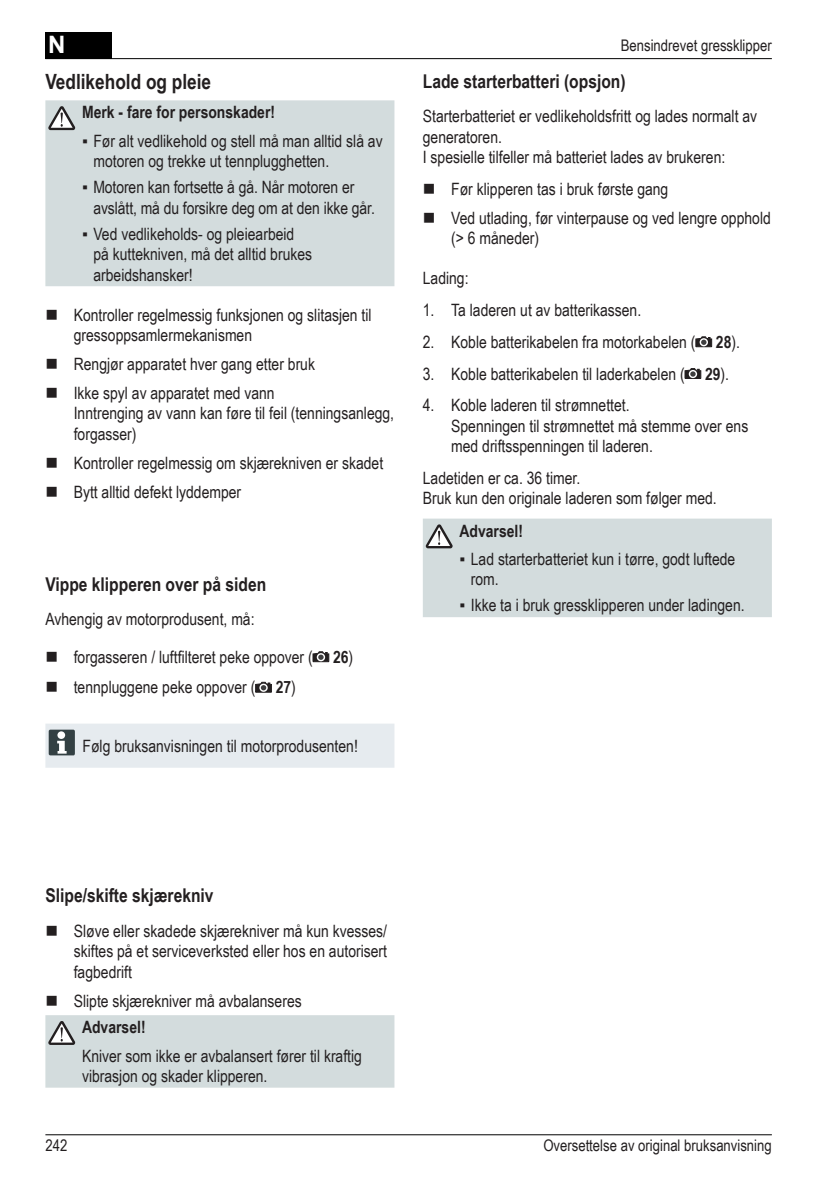
<style>
.page{position:relative;width:840px;height:1191px;background:#fff}
.page>*{position:absolute;margin:0;border:0;box-sizing:border-box;transform-origin:0 0}
.t1{font:700 24px "Arial";color:#fff}
.t2{font:700 21px "Arial Narrow";color:#231f20}
.t3{font:700 19px "Arial Narrow";color:#231f20}
.t4{font:17px/20.4px "Arial Narrow";color:#231f20}
.t5{font:700 17px "Arial Narrow";color:#231f20}
.t6{font:16px "Arial Narrow";color:#231f20}
.s1{font-weight:700}
</style>
<div class="page">
<div style="left:45px;top:32px;width:67px;height:27px;background:#000"></div>
<hr style="left:45px;top:1134px;width:726px;height:1px;background:#000">
<hr style="left:45px;top:58px;width:726px;height:1px;background:#000">
<svg style="left:695px;top:336px;width:16px;height:11px"></svg>
<svg style="left:684px;top:368px;width:16px;height:11px"></svg>
<div style="left:423px;top:518px;width:348px;height:99px;background:#d3dcdd"></div>
<div style="left:45px;top:1015px;width:349px;height:72px;background:#d3dcdd"></div>
<svg style="left:312px;top:651px;width:17px;height:11px"></svg>
<svg style="left:255px;top:682px;width:16px;height:10px"></svg>
<div style="left:45px;top:724px;width:349px;height:43px;background:#e6ebef"></div>
<div style="left:57px;top:731px;width:8px;height:8px;background:#fff;border-radius:50%"></div>
<div style="left:45px;top:100px;width:349px;height:186px;background:#d3dcdd"></div>
<svg style="left:48px;top:106px;width:27px;height:24px"></svg>
<h1 class="t1" style="left:48px;top:29px;width:19px">N</h1>
<p class="t2" style="left:45px;top:66px;width:167px">Vedlikehold og pleie</p>
<p class="t5" style="left:82px;top:100px;width:194px">Merk - fare for personskader!</p>
<p class="t4" style="left:93px;top:130px;width:290px;text-indent:-11px">▪ Før alt vedlikehold og stell må man alltid slå av motoren og trekke ut tennplugghetten.</p>
<p class="t4" style="left:93px;top:176px;width:283px;text-indent:-11px">▪ Motoren kan fortsette å gå. Når motoren er avslått, må du forsikre deg om at den ikke går.</p>
<p class="t4" style="left:93px;top:223px;width:220px;text-indent:-11px">▪ Ved vedlikeholds- og pleiearbeid på kuttekniven, må det alltid brukes arbeidshansker!</p>
<p class="t4" style="left:74px;top:304px;width:299px">Kontroller regelmessig funksjonen og slitasjen til gressoppsamlermekanismen</p>
<p class="t4" style="left:74px;top:349px;width:243px;line-height:28.8px">Rengjør apparatet hver gang etter bruk<br>Ikke spyl av apparatet med vann</p>
<p class="t4" style="left:74px;top:402px;width:322px">Inntrenging av vann kan føre til feil (tenningsanlegg, forgasser)</p>
<p class="t4" style="left:74px;top:448px;width:311px;line-height:28.8px">Kontroller regelmessig om skjærekniven er skadet<br>Bytt alltid defekt lyddemper</p>
<p class="t3" style="left:45px;top:570px;width:222px">Vippe klipperen over på siden</p>
<p class="t4" style="left:45px;top:608px;width:211px">Avhengig av motorprodusent, må:</p>
<p class="t4" style="left:74px;top:641px;width:281px;line-height:30.6px">forgasseren / luftfilteret peke oppover ( <span class="s1">26</span>) tennpluggene peke oppover ( <span class="s1">27</span>)</p>
<p class="t4" style="left:82px;top:735px;width:277px">Følg bruksanvisningen til motorprodusenten!</p>
<p class="t6" style="left:620px;top:34px;width:152px">Bensindrevet gressklipper</p>
<p class="t3" style="left:422px;top:66px;width:204px">Lade starterbatteri (opsjon)</p>
<p class="t4" style="left:422px;top:105px;width:335px">Starterbatteriet er vedlikeholdsfritt og lades normalt av generatoren.<br>I spesielle tilfeller må batteriet lades av brukeren:</p>
<p class="t4" style="left:451px;top:174px;width:321px;line-height:28.8px">Før klipperen tas i bruk første gang<br>Ved utlading, før vinterpause og ved lengre opphold</p>
<p class="t4" style="left:451px;top:227px;width:89px">(&gt; 6 måneder)</p>
<p class="t4" style="left:422px;top:268px;width:47px">Lading:</p>
<p class="t4" style="left:422px;top:299px;width:220px">1. Ta laderen ut av batterikassen.</p>
<p class="t4" style="left:422px;top:331px;width:318px">2. Koble batterikabelen fra motorkabelen ( <span class="s1">28</span>).</p>
<p class="t4" style="left:422px;top:363px;width:307px">3. Koble batterikabelen til laderkabelen ( <span class="s1">29</span>).</p>
<p class="t4" style="left:451px;top:394px;width:298px;text-indent:-28px">4. Koble laderen til strømnettet.<br>Spenningen til strømnettet må stemme over ens med driftsspenningen til laderen.</p>
<p class="t4" style="left:422px;top:467px;width:295px">Ladetiden er ca. 36 timer.<br>Bruk kun den originale laderen som følger med.</p>
<p class="t5" style="left:459px;top:518px;width:65px">Advarsel!</p>
<p class="t4" style="left:470px;top:548px;width:266px;text-indent:-11px">▪ Lad starterbatteriet kun i tørre, godt luftede rom.</p>
<p class="t4" style="left:459px;top:594px;width:286px">▪ Ikke ta i bruk gressklipperen under ladingen.</p>
<p class="t3" style="left:45px;top:881px;width:170px">Slipe/skifte skjærekniv</p>
<p class="t4" style="left:74px;top:920px;width:315px;text-align:justify">Sløve eller skadede skjærekniver må kun kvesses/ skiftes på et serviceverksted eller hos en autorisert fagbedrift</p>
<p class="t4" style="left:74px;top:989px;width:229px">Slipte skjærekniver må avbalanseres</p>
<p class="t5" style="left:82px;top:1014px;width:65px">Advarsel!</p>
<p class="t4" style="left:82px;top:1044px;width:281px">Kniver som ikke er avbalansert fører til kraftig vibrasjon og skader klipperen.</p>
<p class="t6" style="left:45px;top:1133px;width:23px">242</p>
<p class="t6" style="left:543px;top:1133px;width:230px">Oversettelse av original bruksanvisning</p>
</div>
